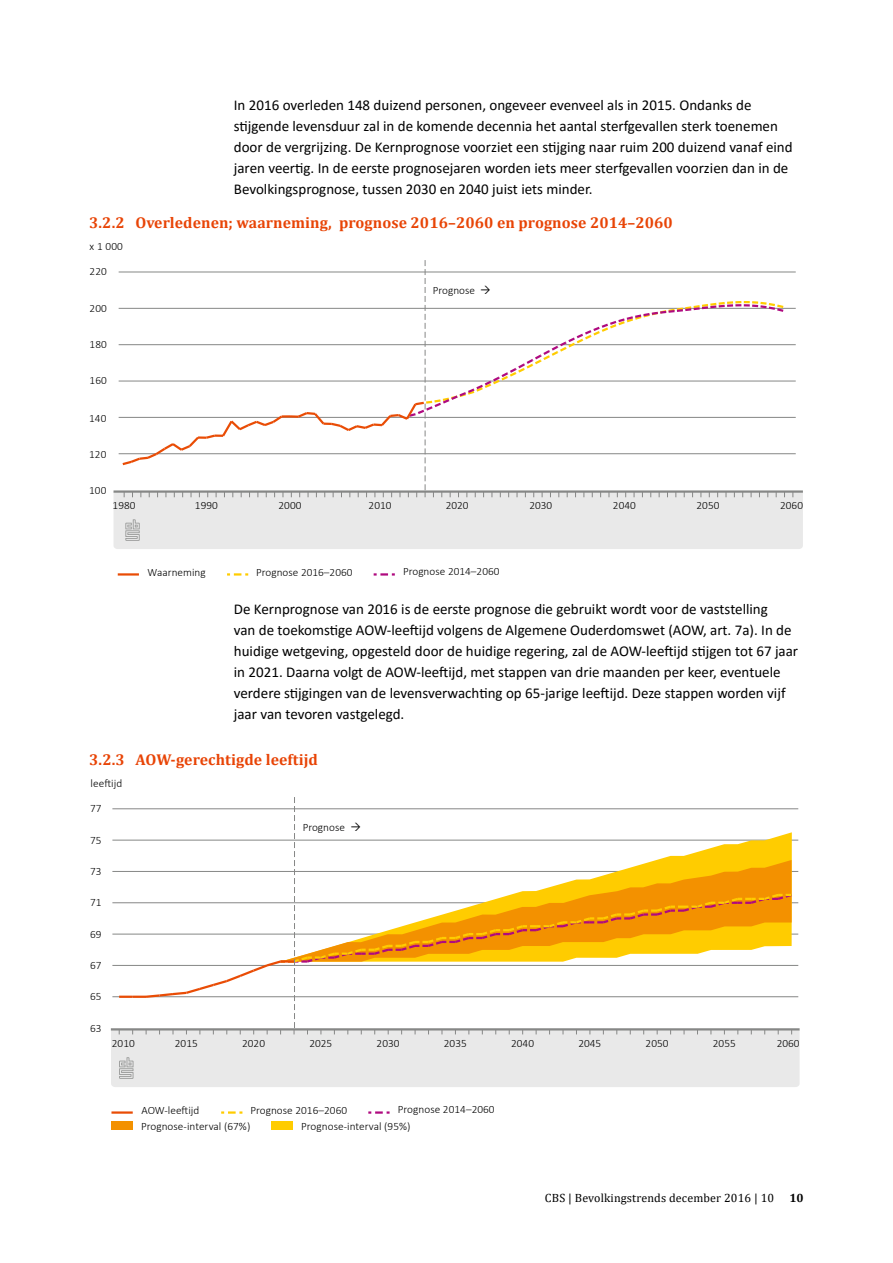
<style>
.page{position:relative;width:893px;height:1263px;background:#fff}
.page>*{position:absolute;margin:0;border:0;box-sizing:border-box;transform-origin:0 0}
.t1{font:700 15.75px "Cambria";letter-spacing:.005em;color:#e84406}
.t2{font:15px/21px "Calibri";color:#000}
.t3{font:12px "Cambria";letter-spacing:.01em;color:#000}
.t4{font:700 12px "Cambria";color:#000}
.t5{font:300 11.25px "Calibri";letter-spacing:.005em;color:#000}
</style>
<div class="page">
<hr style="left:118px;top:573px;width:21px;height:3px;background:#e94c05">
<svg style="left:227px;top:573px;width:21px;height:3px"></svg>
<svg style="left:374px;top:573px;width:21px;height:3px"></svg>
<hr style="left:111px;top:1111px;width:22px;height:3px;background:#e94c05">
<svg style="left:221px;top:1111px;width:21px;height:3px"></svg>
<svg style="left:368px;top:1111px;width:22px;height:3px"></svg>
<div style="left:111px;top:1122px;width:22px;height:8px;background:#f39100"></div>
<div style="left:271px;top:1122px;width:22px;height:8px;background:#fc0"></div>
<svg style="left:114px;top:260px;width:689px;height:289px"></svg>
<svg style="left:111px;top:797px;width:689px;height:290px"></svg>
<p class="t2" style="left:234px;top:94px;width:560px">In 2016 overleden 148 duizend personen, ongeveer evenveel als in 2015. Ondanks de stijgende levensduur zal in de komende decennia het aantal sterfgevallen sterk toenemen door de vergrijzing. De Kernprognose voorziet een stijging naar ruim 200 duizend vanaf eind jaren veertig. In de eerste prognosejaren worden iets meer sterfgevallen voorzien dan in de Bevolkingsprognose, tussen 2030 en 2040 juist iets minder.</p>
<p class="t1" style="left:89px;top:213px;width:585px">3.2.2 Overledenen; waarneming, prognose 2016–2060 en prognose 2014–2060</p>
<p class="t5" style="left:90px;top:239px;width:35px">x 1 000</p>
<p class="t5" style="left:90px;top:265px;width:19px">220</p>
<p class="t5" style="left:90px;top:301px;width:19px">200</p>
<p class="t5" style="left:90px;top:337px;width:19px">180</p>
<p class="t5" style="left:90px;top:374px;width:19px">160</p>
<p class="t5" style="left:89px;top:411px;width:19px">140</p>
<p class="t5" style="left:89px;top:447px;width:19px">120</p>
<p class="t5" style="left:89px;top:484px;width:19px">100</p>
<p class="t5" style="left:433px;top:284px;width:44px">Prognose</p>
<p class="t5" style="left:113px;top:498px;width:24px">1980</p>
<p class="t5" style="left:195px;top:498px;width:24px">1990</p>
<p class="t5" style="left:279px;top:498px;width:24px">2000</p>
<p class="t5" style="left:369px;top:498px;width:24px">2010</p>
<p class="t5" style="left:446px;top:498px;width:24px">2020</p>
<p class="t5" style="left:529px;top:498px;width:24px">2030</p>
<p class="t5" style="left:613px;top:498px;width:24px">2040</p>
<p class="t5" style="left:696px;top:498px;width:24px">2050</p>
<p class="t5" style="left:780px;top:498px;width:24px">2060</p>
<p class="t5" style="left:148px;top:565px;width:60px">Waarneming</p>
<p class="t5" style="left:256px;top:565px;width:98px">Prognose 2016–2060</p>
<p class="t5" style="left:403px;top:564px;width:98px">Prognose 2014–2060</p>
<p class="t2" style="left:234px;top:598px;width:566px">De Kernprognose van 2016 is de eerste prognose die gebruikt wordt voor de vaststelling<br>van de toekomstige AOW-leeftijd volgens de Algemene Ouderdomswet (AOW, art. 7a). In de huidige wetgeving, opgesteld door de huidige regering, zal de AOW-leeftijd stijgen tot 67 jaar in 2021. Daarna volgt de AOW-leeftijd, met stappen van drie maanden per keer, eventuele verdere stijgingen van de levensverwachting op 65-jarige leeftijd. Deze stappen worden vijf jaar van tevoren vastgelegd.</p>
<p class="t1" style="left:89px;top:750px;width:230px">3.2.3 AOW-gerechtigde leeftijd</p>
<p class="t5" style="left:90px;top:776px;width:34px">leeftijd</p>
<p class="t5" style="left:90px;top:801px;width:13px">77</p>
<p class="t5" style="left:90px;top:833px;width:13px">75</p>
<p class="t5" style="left:90px;top:864px;width:13px">73</p>
<p class="t5" style="left:90px;top:895px;width:13px">71</p>
<p class="t5" style="left:90px;top:927px;width:13px">69</p>
<p class="t5" style="left:90px;top:958px;width:13px">67</p>
<p class="t5" style="left:90px;top:989px;width:13px">65</p>
<p class="t5" style="left:90px;top:1021px;width:13px">63</p>
<p class="t5" style="left:303px;top:821px;width:44px">Prognose</p>
<p class="t5" style="left:112px;top:1036px;width:24px">2010</p>
<p class="t5" style="left:175px;top:1036px;width:24px">2015</p>
<p class="t5" style="left:242px;top:1036px;width:24px">2020</p>
<p class="t5" style="left:309px;top:1036px;width:24px">2025</p>
<p class="t5" style="left:377px;top:1036px;width:24px">2030</p>
<p class="t5" style="left:444px;top:1036px;width:24px">2035</p>
<p class="t5" style="left:511px;top:1036px;width:24px">2040</p>
<p class="t5" style="left:578px;top:1036px;width:24px">2045</p>
<p class="t5" style="left:646px;top:1036px;width:24px">2050</p>
<p class="t5" style="left:713px;top:1036px;width:24px">2055</p>
<p class="t5" style="left:777px;top:1036px;width:24px">2060</p>
<p class="t5" style="left:141px;top:1103px;width:60px">AOW-leeftijd</p>
<p class="t5" style="left:250px;top:1103px;width:98px">Prognose 2016–2060</p>
<p class="t5" style="left:398px;top:1102px;width:98px">Prognose 2014–2060</p>
<p class="t5" style="left:141px;top:1119px;width:111px">Prognose-interval (67%)</p>
<p class="t5" style="left:301px;top:1119px;width:111px">Prognose-interval (95%)</p>
<p class="t3" style="left:545px;top:1191px;width:231px">CBS | Bevolkingstrends december 2016 | 10</p>
<p class="t4" style="left:789px;top:1191px;width:16px">10</p>
</div>
